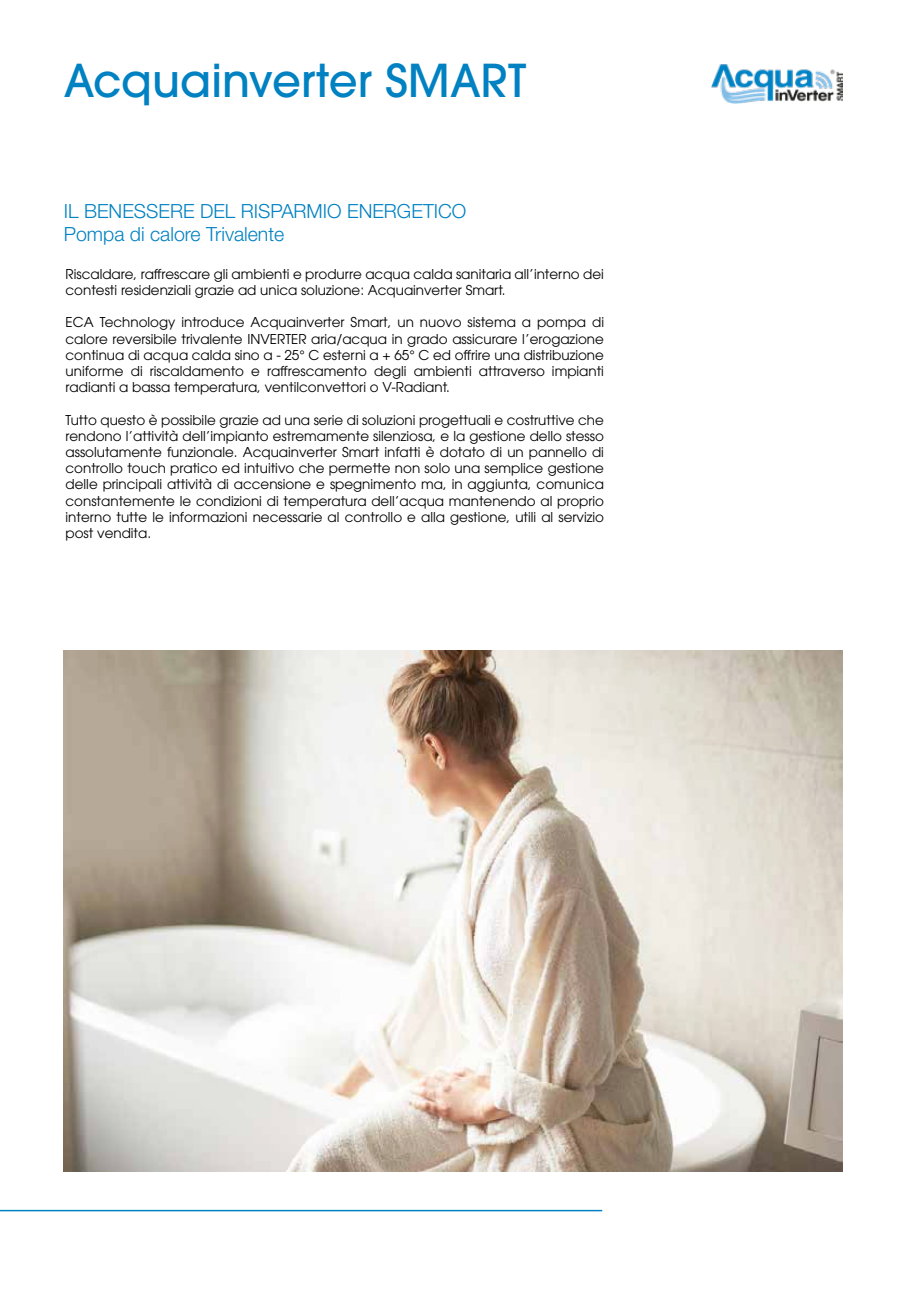
<style>
.page{position:relative;width:906px;height:1289px;background:#fff}
.page>*{position:absolute;margin:0;border:0;box-sizing:border-box;transform-origin:0 0}
.t1{font:500 45px "ITC Avant Garde Pro";color:#0081c2}
.t2{font:300 19.5px/23.4px "Helvetica Neue LT Std";color:#0081c2}
.t3{font:13.5px/16.2px "ITC Avant Garde Pro";color:#000;text-align:justify}
</style>
<div class="page">
<img style="left:64px;top:651px;width:778px;height:520px">
<hr style="left:0;top:1209px;width:602px;height:2px;background:#0081c2">
<img style="left:712px;top:64px;width:130px;height:40px">
<h1 class="t1" style="left:64px;top:64px;width:464px">Acquainverter SMART</h1>
<h2 class="t2" style="left:64px;top:199px;width:404px">IL BENESSERE DEL RISPARMIO ENERGETICO<br>Pompa di calore Trivalente</h2>
<p class="t3" style="left:66px;top:267px;width:540px">Riscaldare, raffrescare gli ambienti e produrre acqua calda sanitaria all’interno dei contesti residenziali grazie ad unica soluzione: Acquainverter Smart.</p>
<p class="t3" style="left:66px;top:316px;width:540px">ECA Technology introduce Acquainverter Smart, un nuovo sistema a pompa di calore reversibile trivalente INVERTER aria/acqua in grado assicurare l’erogazione continua di acqua calda sino a - 25° C esterni a + 65° C ed offrire una distribuzione uniforme di riscaldamento e raffrescamento degli ambienti attraverso impianti radianti a bassa temperatura, ventilconvettori o V-Radiant.</p>
<p class="t3" style="left:66px;top:413px;width:540px">Tutto questo è possibile grazie ad una serie di soluzioni progettuali e costruttive che rendono l’attività dell’impianto estremamente silenziosa, e la gestione dello stesso assolutamente funzionale. Acquainverter Smart infatti è dotato di un pannello di controllo touch pratico ed intuitivo che permette non solo una semplice gestione delle principali attività di accensione e spegnimento ma, in aggiunta, comunica constantemente le condizioni di temperatura dell’acqua mantenendo al proprio interno tutte le informazioni necessarie al controllo e alla gestione, utili al servizio post vendita.</p>
</div>
